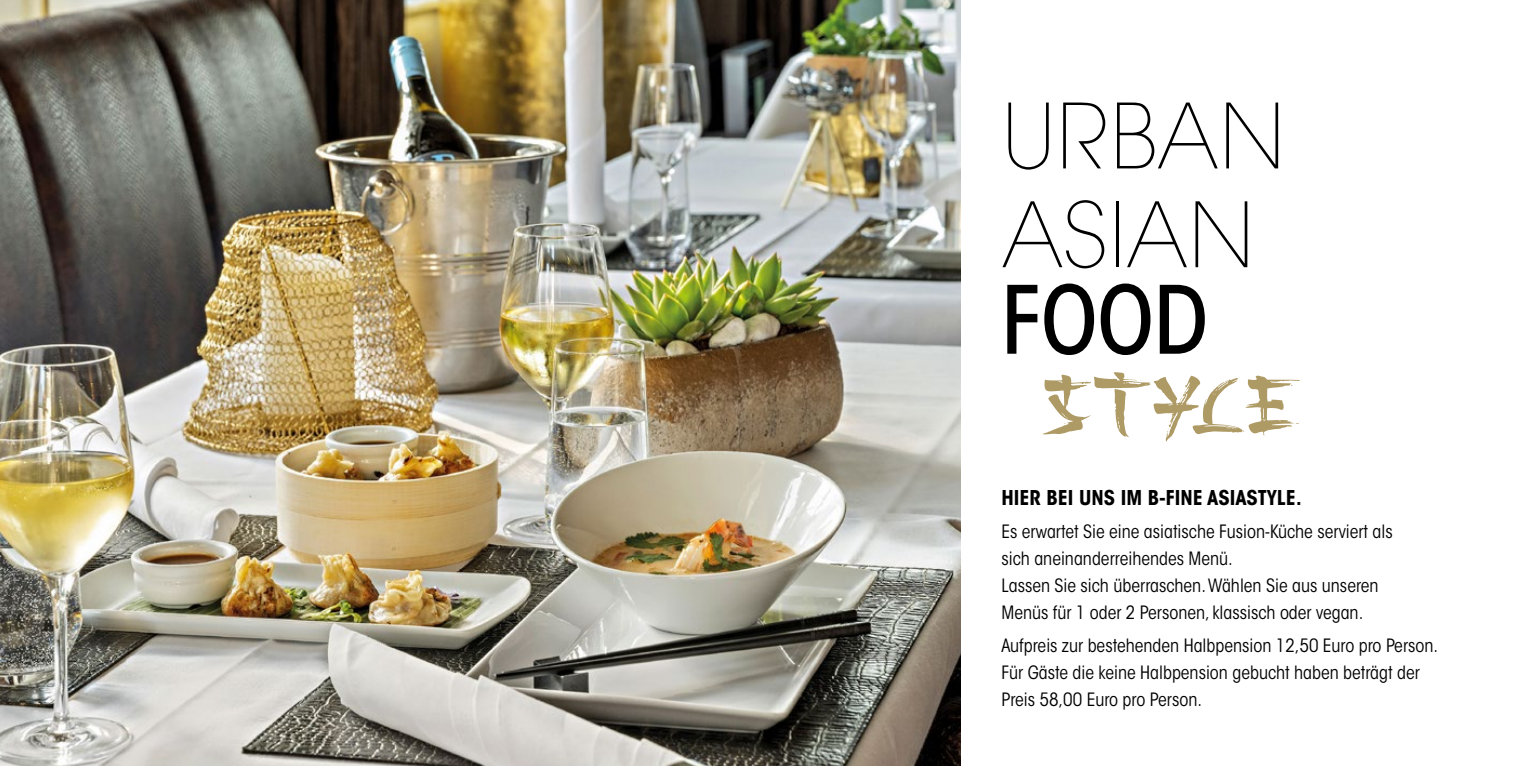
<style>
.page{position:relative;width:1531px;height:766px;background:#fff}
.page>*{position:absolute;margin:0;border:0;box-sizing:border-box;transform-origin:0 0}
.t1{font:108.45px "Kashima Brush Demo";letter-spacing:.01em;color:#ae9a64}
.t2{font:200 98.77px/98.8px "Avant Garde Gothic Itc T";color:#000}
.t3{font:500 condensed 92.92px "ITC Avant Garde Std";color:#000}
.t4{font:700 condensed 20.25px "ITC Avant Garde Std";color:#000}
.t5{font:condensed 18.22px/27px "ITC Avant Garde Std";color:#000}
</style>
<div class="page">
<img style="left:0;top:0;width:961px;height:765px">
<h2 class="t2" style="left:1001px;top:84px;width:286px">URBAN<br>ASIAN</h2>
<h3 class="t3" style="left:1001px;top:263px;width:208px">FOOD</h3>
<h1 class="t1" style="left:1042px;top:360px;width:255px">style</h1>
<p class="t4" style="left:1001px;top:484px;width:302px">HIER BEI UNS IM B-FINE ASIASTYLE.</p>
<p class="t5" style="left:1001px;top:517px;width:393px">Es erwartet Sie eine asiatische Fusion-Küche serviert als sich aneinanderreihendes Menü.<br>Lassen Sie sich überraschen. Wählen Sie aus unseren Menüs für 1 oder 2 Personen, klassisch oder vegan.</p>
<p class="t5" style="left:1001px;top:631px;width:438px">Aufpreis zur bestehenden Halbpension 12,50 Euro pro Person.<br>Für Gäste die keine Halbpension gebucht haben beträgt der<br>Preis 58,00 Euro pro Person.</p>
</div>
